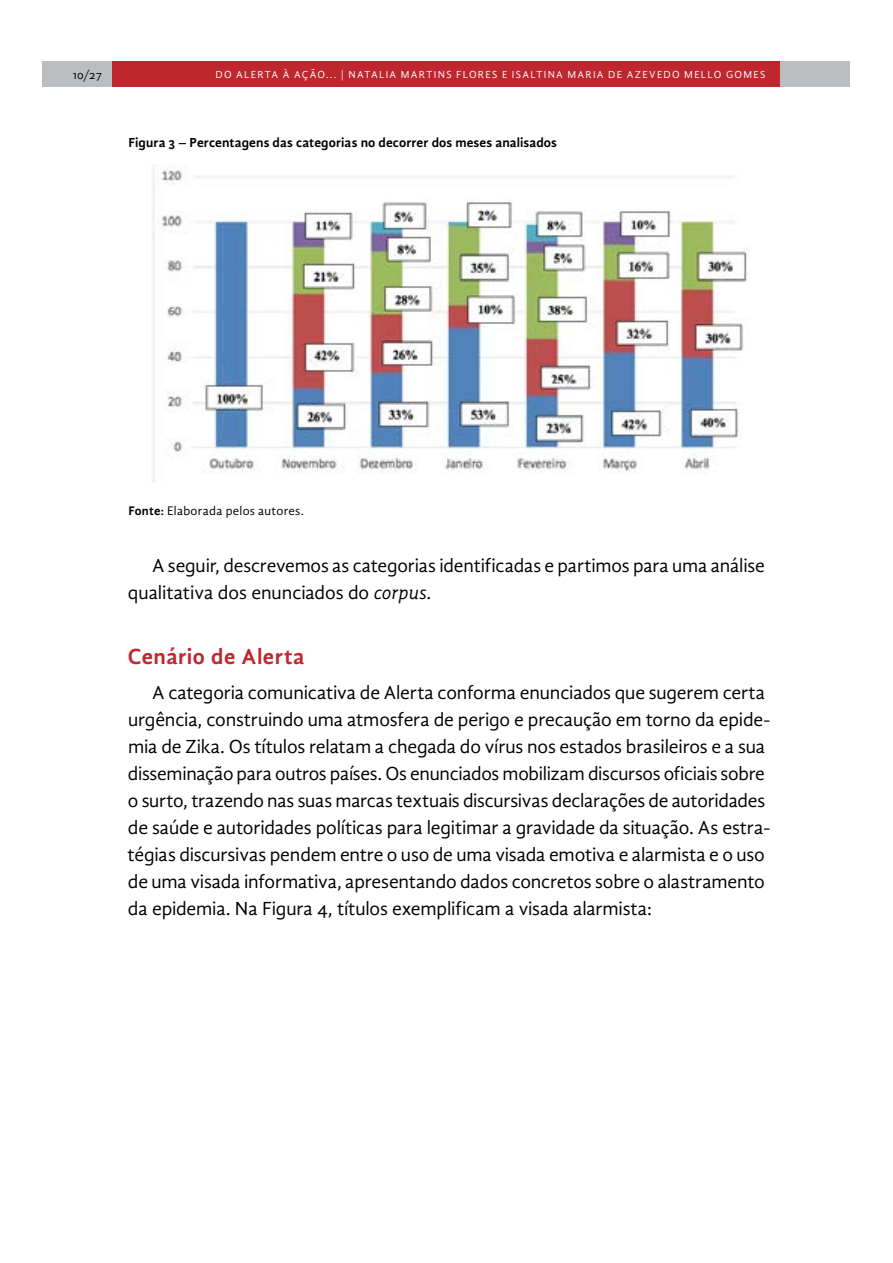
<style>
.page{position:relative;width:893px;height:1263px;background:#fff}
.page>*{position:absolute;margin:0;border:0;box-sizing:border-box;transform-origin:0 0}
.t1{font:700 22.5px "Gandhi Sans";letter-spacing:.02em;color:#be282f}
.t2{font:19.5px/27px "Gandhi Sans";letter-spacing:-.01em;color:#000}
.t3{font:700 13.5px "Gandhi Sans";letter-spacing:.01em;color:#000}
.t4{font:12.75px "Gandhi Sans";letter-spacing:.025em;color:#000}
.t5{font:12px "Gandhi Sans";color:#000}
.t6{font:10.5px "Gandhi Sans";letter-spacing:.12em;color:#fff}
.s1{font-weight:700}
.s2{font-style:italic}
</style>
<div class="page">
<div style="left:43px;top:61px;width:807px;height:26px;background:#babec1"></div>
<div style="left:113px;top:61px;width:667px;height:26px;background:#be272e"></div>
<img style="left:153px;top:165px;width:597px;height:317px">
<p class="t5" style="left:73px;top:68px;width:31px">10/27</p>
<p class="t6" style="left:215px;top:69px;width:262px">Do alerta à ação... | Natalia Martins Flore</p>
<p class="t6" style="left:492px;top:69px;width:59px">s E Isaltina</p>
<p class="t6" style="left:567px;top:69px;width:18px">Maria</p>
<p class="t6" style="left:608px;top:69px;width:57px">de Azevedo</p>
<p class="t6" style="left:684px;top:69px;width:59px">Mello Gome</p>
<p class="t6" style="left:760px;top:69px;width:7px">s</p>
<p class="t3" style="left:128px;top:135px;width:430px">Figura 3 – Percentagens das categorias no decorrer dos meses analisados</p>
<p class="t4" style="left:128px;top:503px;width:177px"><span class="s1">Fonte:</span> Elaborada pelos autores.</p>
<p class="t2" style="left:128px;top:552px;width:638px;text-indent:24px">A seguir, descrevemos as categorias identificadas e partimos para uma análise qualitativa dos enunciados do <span class="s2">corpus</span>.</p>
<p class="t1" style="left:128px;top:643px;width:178px">Cenário de Alerta</p>
<p class="t2" style="left:128px;top:679px;width:644px;text-indent:25px">A categoria comunicativa de Alerta conforma enunciados que sugerem certa urgência, construindo uma atmosfera de perigo e precaução em torno da epide&shy;mia de Zika. Os títulos relatam a chegada do vírus nos estados brasileiros e a sua disseminação para outros países. Os enunciados mobilizam discursos oficiais sobre o surto, trazendo nas suas marcas textuais discursivas declarações de autoridades de saúde e autoridades políticas para legitimar a gravidade da situação. As estra&shy;tégias discursivas pendem entre o uso de uma visada emotiva e alarmista e o uso de uma visada informativa, apresentando dados concretos sobre o alastramento da epidemia. Na Figura 4, títulos exemplificam a visada alarmista:</p>
</div>
